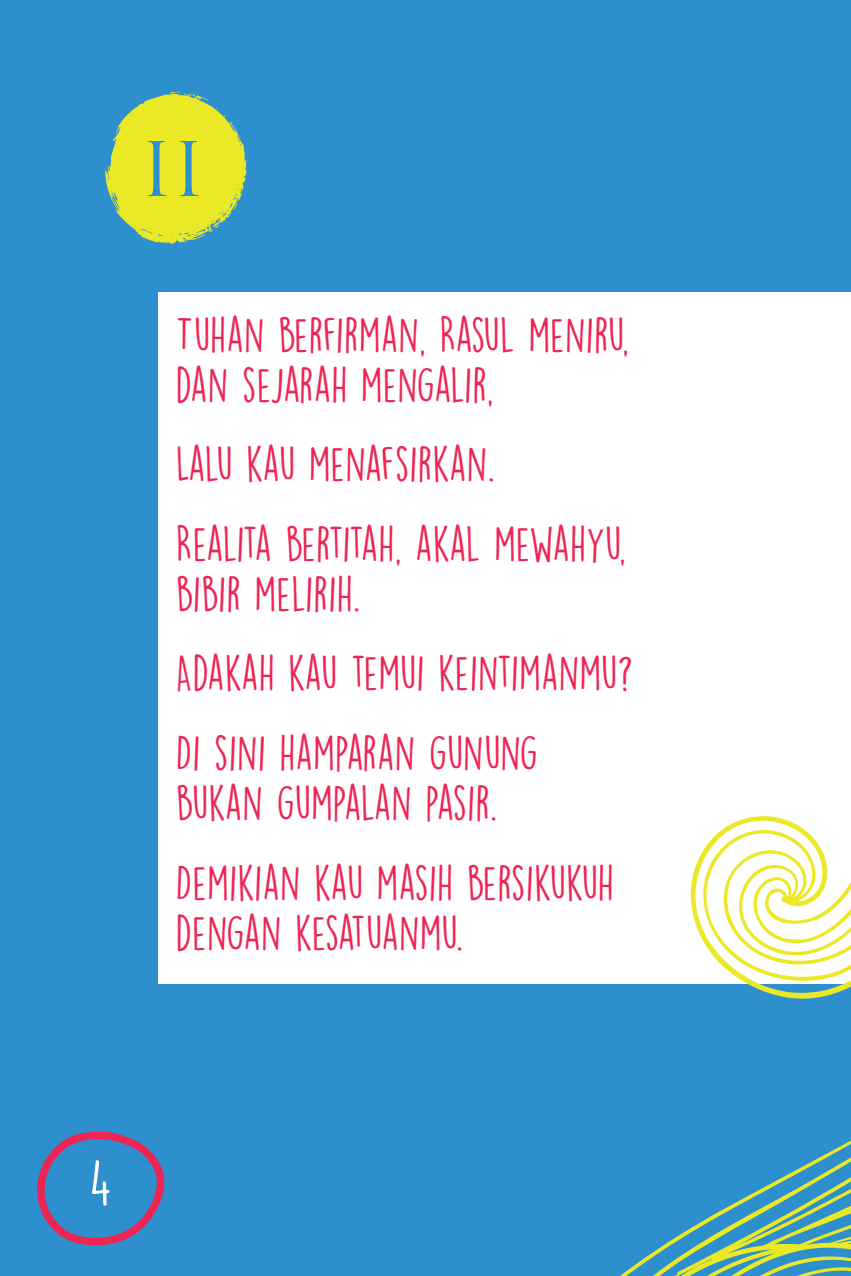
<style>
.page{position:relative;width:851px;height:1276px;background:#fff}
.page>*{position:absolute;margin:0;border:0;box-sizing:border-box;transform-origin:0 0}
.t1{font:72.75px "Trajan Pro";color:#2e8fce}
.t2{font:55px "DK Lemon Yellow Sun";color:#fff}
.t3{font:44.25px/79.5px "DK Lemon Yellow Sun";color:#ee2553}
.t4{font:44.25px/79.5px "DK Lemon Yellow Sun";letter-spacing:-.03em;color:#ee2553}
</style>
<div class="page">
<div style="left:0;top:0;width:850px;height:1276px;background:#2e8fce"></div>
<div style="left:159px;top:292px;width:691px;height:691px;background:#fff"></div>
<svg style="left:105px;top:92px;width:142px;height:152px"></svg>
<svg style="left:511px;top:816px;width:339px;height:460px"></svg>
<svg style="left:37px;top:1131px;width:128px;height:115px"></svg>
<h1 class="t1" style="left:140px;top:123px;width:66px">II</h1>
<p class="t3" style="left:176px;top:309px;width:455px;line-height:50px">TUHAN BERFIRMAN, RASUL MENIRU,<br>DAN SEJARAH MENGALIR,</p>
<p class="t4" style="left:176px;top:424px;width:452px">LALU KAU MENAFSIRKAN.<br>REALITA BERTITAH, AKAL MEWAHYU,</p>
<p class="t3" style="left:176px;top:554px;width:459px">BIBIR MELIRIH.<br>ADAKAH KAU TEMUI KEINTIMANMU?<br>DI SINI HAMPARAN GUNUNG</p>
<p class="t3" style="left:176px;top:763px;width:439px">BUKAN GUMPALAN PASIR.<br>DEMIKIAN KAU MASIH BERSIKUKUH</p>
<p class="t3" style="left:176px;top:892px;width:289px">DENGAN KESATUANMU.</p>
<p class="t2" style="left:89px;top:1149px;width:25px">4</p>
</div>
